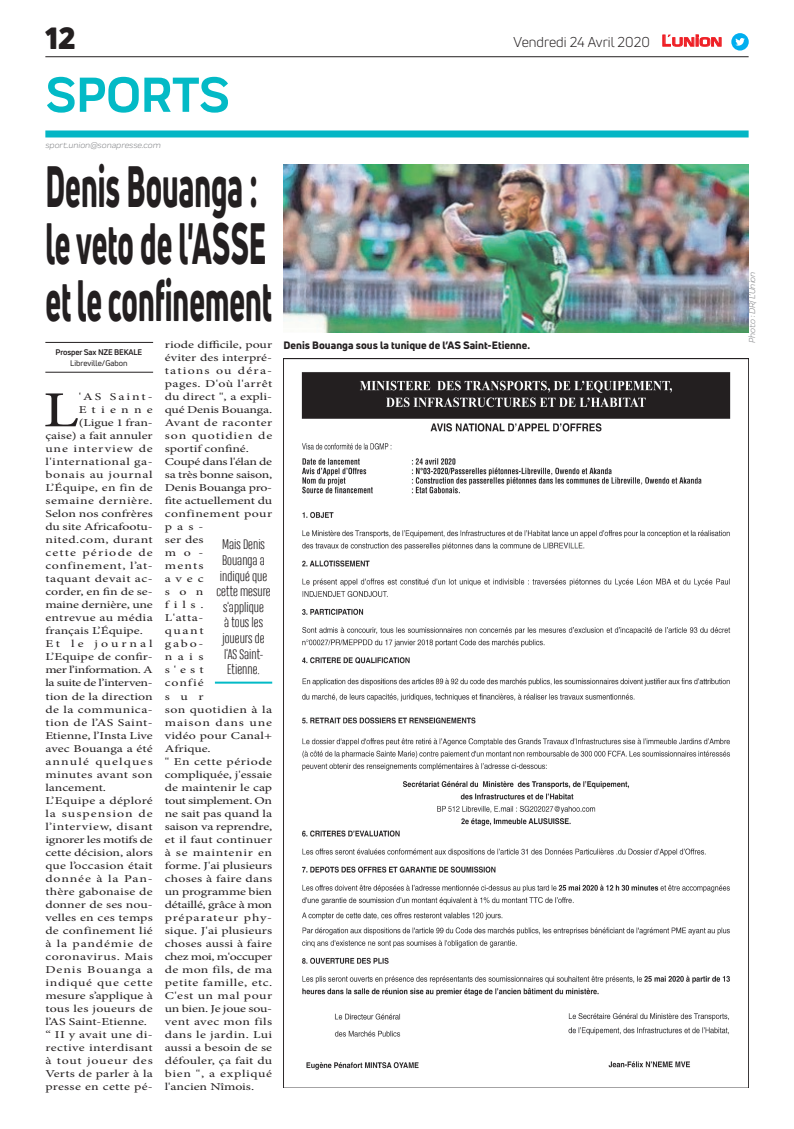
<style>
.page{position:relative;width:794px;height:1129px;background:#fff}
.page>*{position:absolute;margin:0;border:0;box-sizing:border-box;transform-origin:0 0}
.t1{font:800 57px/57px "Uni Neue";color:#231f20;scale:.52 1}
.t2{font:700 51px "Praktika";color:#03bac6}
.t3{font:50.5px "Minion Pro";color:#231f20;scale:1.32 1}
.t4{font:900 30px "Uni Neue";color:#231f20}
.t5{font:14px "Uni Neue";color:#231f20}
.t6{font:300 13px/15.6px "Heading Compressed Pro";color:#231f20;text-align:center;scale:1.09 1}
.t7{font:10.5px/13px "Minion Pro";letter-spacing:.01em;color:#231f20;scale:1.32 1}
.t8{font:10.5px "Minion Pro";letter-spacing:.035em;color:#231f20;scale:1.32 1}
.t9{font:800 10.5px "Uni Neue";color:#231f20}
.t10{font:10.5px "Minion Pro";letter-spacing:.06em;color:#231f20;scale:1.32 1}
.t11{font:10.5px "Minion Pro";letter-spacing:-.025em;color:#231f20;scale:1.32 1}
.t12{font:10.5px "Minion Pro";letter-spacing:.04em;color:#231f20;scale:1.32 1}
.t13{font:10.5px "Minion Pro";letter-spacing:.045em;color:#231f20;scale:1.32 1}
.t14{font:10.5px "Minion Pro";letter-spacing:-.01em;color:#231f20;scale:1.32 1}
.t15{font:10.5px "Minion Pro";letter-spacing:.085em;color:#231f20;scale:1.32 1}
.t16{font:10.5px "Minion Pro";letter-spacing:.065em;color:#231f20;scale:1.32 1}
.t17{font:10.5px "Minion Pro";letter-spacing:-.02em;color:#231f20;scale:1.32 1}
.t18{font:10.5px "Minion Pro";letter-spacing:.03em;color:#231f20;scale:1.32 1}
.t19{font:10.5px "Minion Pro";letter-spacing:.05em;color:#231f20;scale:1.32 1}
.t20{font:10.5px "Minion Pro";letter-spacing:.075em;color:#231f20;scale:1.32 1}
.t21{font:10.5px "Minion Pro";letter-spacing:.215em;color:#231f20;scale:1.32 1}
.t22{font:10.5px "Minion Pro";letter-spacing:.38em;color:#231f20;scale:1.32 1}
.t23{font:italic 9px "Praktika";color:#818386}
.t24{font:700 8px "Uni Neue";letter-spacing:-.02em;color:#231f20}
.t25{font:8px "Uni Neue";color:#231f20}
.s1{font-family:"Eurostile";font-weight:600;font-size:14.9px;color:#ee1d23}
.s2{font-family:"Eurostile";font-weight:600;font-size:11.4px;color:#ee1d23}
</style>
<div class="page">
<hr style="left:45px;top:56px;width:703px;height:1px;background:#231f20">
<div style="left:45px;top:130px;width:703px;height:7px;background:#04b6c5"></div>
<svg style="left:662px;top:34px;width:60px;height:13px"></svg>
<div style="left:731px;top:33px;width:17px;height:18px;background:#00aeef;border-radius:50%"></div>
<svg style="left:735px;top:38px;width:10px;height:8px"></svg>
<img style="left:283px;top:358px;width:465px;height:729px">
<hr style="left:45px;top:371px;width:108px;height:1px;background:#231f20">
<hr style="left:45px;top:342px;width:108px;height:1px;background:#231f20">
<img style="left:283px;top:164px;width:465px;height:169px">
<hr style="left:215px;top:681px;width:57px;height:2px;background:#03bac6">
<h3 class="t4" style="left:45px;top:17px;width:32px">12</h3>
<h2 class="t2" style="left:46px;top:54px;width:185px">SPORTS</h2>
<p class="t23" style="left:45px;top:139px;width:117px">sport.union@sonapresse.com</p>
<h1 class="t1" style="left:45px;top:157px;width:438px">Denis Bouanga : le veto de l'ASSE et le confinement</h1>
<p class="t24" style="left:56px;top:347px;width:88px">Prosper Sax NZE BEKALE</p>
<p class="t25" style="left:70px;top:358px;width:59px">Libreville/Gabon</p>
<p class="t7" style="left:165px;top:338px;width:83px">riode difficile, pour éviter des interpré&shy;tations ou déra&shy;pages. D'où l'arrêt du direct ", a expli&shy;qué Denis Bouanga.<br>Avant de raconter son quotidien de sportif confiné.<br>Coupé dans l'élan de sa très bonne saison,<br>Denis Bouanga pro&shy;fite actuellement du confinement pour pas-<br>ser des<br>mo-<br>ments<br>avec<br>son<br>fils.<br>L'atta-<br>quant<br>gabo-<br>nais<br>s'est<br>confié<br>sur<br>son quotidien à la maison dans une vidéo pour Canal+<br>Afrique.<br>" En cette période compliquée, j'essaie de maintenir le cap tout simplement. On ne sait pas quand la saison va reprendre, et il faut continuer à se maintenir en forme. J'ai plusieurs choses à faire dans un programme bien détaillé, grâce à mon préparateur phy&shy;sique. J'ai plusieurs choses aussi à faire chez moi, m'occuper de mon fils, de ma petite famille, etc.<br>C'est un mal pour un bien. Je joue sou&shy;vent avec mon fils dans le jardin. Lui aussi a besoin de se défouler, ça fait du bien ", a expliqué l'ancien Nîmois.</p>
<h3 class="t3" style="left:43px;top:376px;width:29px">L</h3>
<p class="t7" style="left:79px;top:390px;width:57px">'AS Saint-</p>
<p class="t22" style="left:79px;top:403px;width:57px">Etienne</p>
<p class="t14" style="left:79px;top:416px;width:58px">(Ligue 1 fran-</p>
<p class="t7" style="left:45px;top:429px;width:83px">çaise) a fait annuler</p>
<p class="t16" style="left:45px;top:442px;width:83px">une interview de</p>
<p class="t8" style="left:45px;top:455px;width:83px">l'international ga-</p>
<p class="t13" style="left:45px;top:468px;width:83px">bonais au journal</p>
<p class="t7" style="left:45px;top:481px;width:83px">L’Équipe, en fin de</p>
<p class="t12" style="left:45px;top:494px;width:83px">semaine dernière.</p>
<p class="t7" style="left:45px;top:507px;width:83px">Selon nos confrères</p>
<p class="t7" style="left:45px;top:520px;width:83px">du site Africafootu-</p>
<p class="t18" style="left:45px;top:533px;width:83px">nited.com, durant</p>
<p class="t15" style="left:45px;top:546px;width:83px">cette période de</p>
<p class="t13" style="left:45px;top:559px;width:83px">confinement, l’at-</p>
<p class="t8" style="left:45px;top:572px;width:83px">taquant devait ac-</p>
<p class="t7" style="left:45px;top:585px;width:83px">corder, en fin de se-</p>
<p class="t14" style="left:45px;top:598px;width:83px">maine dernière, une</p>
<p class="t7" style="left:45px;top:611px;width:83px">entrevue au média</p>
<p class="t7" style="left:45px;top:624px;width:75px">français L’Équipe.</p>
<p class="t21" style="left:45px;top:637px;width:83px">Et le journal</p>
<p class="t7" style="left:45px;top:650px;width:83px">L’Equipe de confir-</p>
<p class="t11" style="left:45px;top:663px;width:83px">mer l’information. A</p>
<p class="t11" style="left:45px;top:676px;width:83px">la suite de l’interven-</p>
<p class="t7" style="left:45px;top:689px;width:83px">tion de la direction</p>
<p class="t8" style="left:45px;top:702px;width:83px">de la communica-</p>
<p class="t8" style="left:45px;top:715px;width:83px">tion de l’AS Saint-</p>
<p class="t7" style="left:45px;top:728px;width:83px">Etienne, l’Insta Live</p>
<p class="t7" style="left:45px;top:741px;width:83px">avec Bouanga a été</p>
<p class="t15" style="left:45px;top:754px;width:83px">annulé quelques</p>
<p class="t7" style="left:45px;top:767px;width:83px">minutes avant son</p>
<p class="t7" style="left:45px;top:780px;width:47px">lancement.</p>
<p class="t7" style="left:45px;top:793px;width:83px">L’Equipe a déploré</p>
<p class="t20" style="left:45px;top:806px;width:83px">la suspension de</p>
<p class="t12" style="left:45px;top:819px;width:83px">l’interview, disant</p>
<p class="t17" style="left:45px;top:832px;width:83px">ignorer les motifs de</p>
<p class="t7" style="left:45px;top:845px;width:83px">cette décision, alors</p>
<p class="t7" style="left:45px;top:858px;width:83px">que l’occasion était</p>
<p class="t10" style="left:45px;top:871px;width:83px">donnée à la Pan-</p>
<p class="t7" style="left:45px;top:884px;width:83px">thère gabonaise de</p>
<p class="t7" style="left:45px;top:897px;width:83px">donner de ses nou-</p>
<p class="t7" style="left:45px;top:910px;width:83px">velles en ces temps</p>
<p class="t7" style="left:45px;top:923px;width:83px">de confinement lié</p>
<p class="t10" style="left:45px;top:936px;width:83px">à la pandémie de</p>
<p class="t8" style="left:45px;top:949px;width:83px">coronavirus. Mais</p>
<p class="t16" style="left:45px;top:962px;width:83px">Denis Bouanga a</p>
<p class="t19" style="left:45px;top:975px;width:83px">indiqué que cette</p>
<p class="t7" style="left:45px;top:988px;width:83px">mesure s’applique à</p>
<p class="t7" style="left:45px;top:1001px;width:83px">tous les joueurs de</p>
<p class="t7" style="left:45px;top:1014px;width:79px">l’AS Saint-Etienne.</p>
<p class="t7" style="left:45px;top:1027px;width:83px">“ II y avait une di-</p>
<p class="t7" style="left:45px;top:1040px;width:83px">rective interdisant</p>
<p class="t10" style="left:45px;top:1053px;width:83px">à tout joueur des</p>
<p class="t7" style="left:45px;top:1066px;width:83px">Verts de parler à la</p>
<p class="t7" style="left:45px;top:1079px;width:83px">presse en cette pé-</p>
<p class="t6" style="left:216px;top:538px;width:51px">Mais Denis<br>Bouanga a indiqué que cette mesure s’applique<br>à tous les joueurs de l’AS Saint-<br>Etienne.</p>
<h3 class="t5" style="left:513px;top:33px;width:210px">Vendredi 24 Avril 2020 <span class="s1">L</span><span class="s2">UNION</span></h3>
<p class="t9" style="left:283px;top:338px;width:248px">Denis Bouanga sous la tunique de l’AS Saint-Etienne.</p>
<p class="t23" style="left:746px;top:342px;width:73px;rotate:-90deg">Photo : DR/ L’Union</p>
</div>
